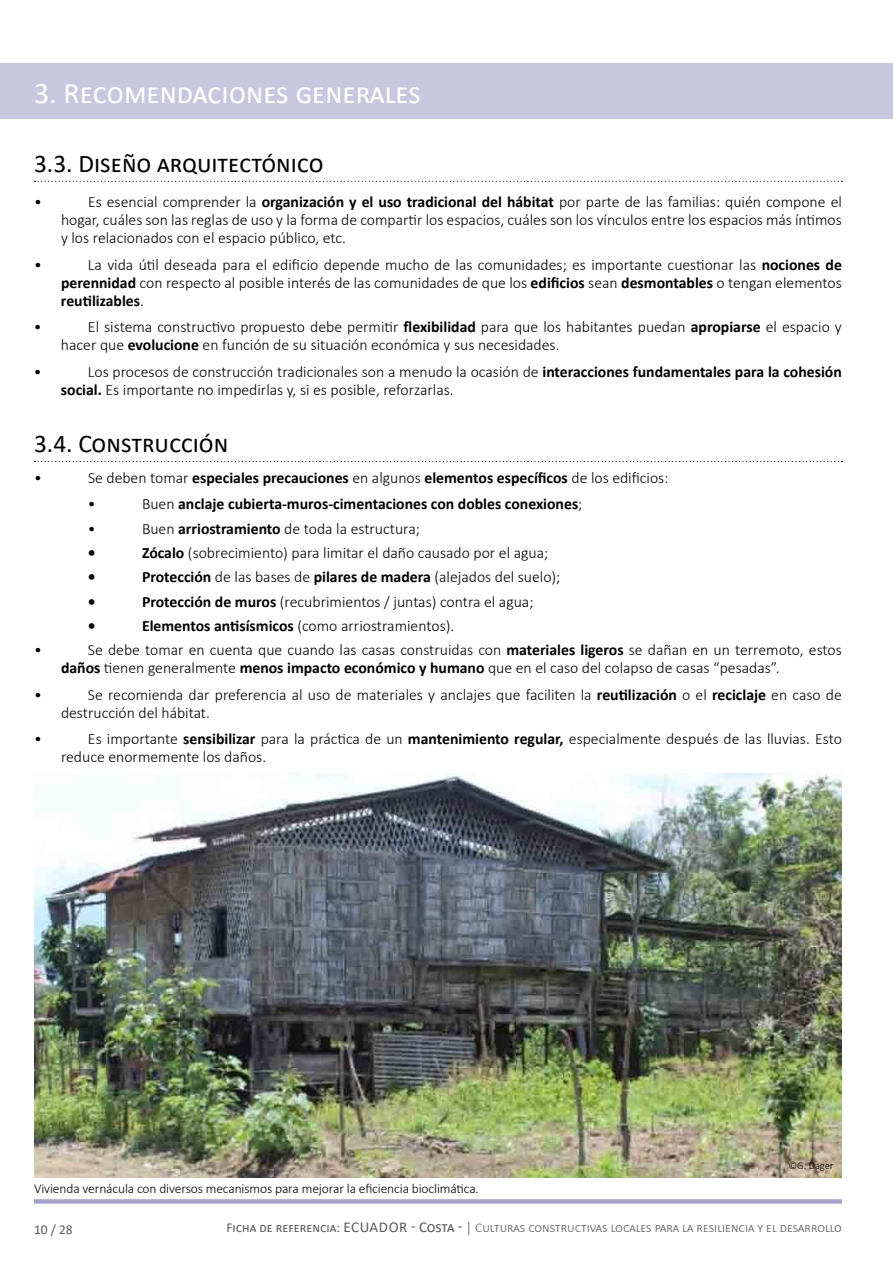
<style>
.page{position:relative;width:893px;height:1263px;background:#fff}
.page>*{position:absolute;margin:0;border:0;box-sizing:border-box;transform-origin:0 0}
.t1{font:30px "Calibri";color:#fff}
.t2{font:25.5px "Calibri";color:#000}
.t3{font:300 15.75px/18px "Calibri";color:#000}
.t4{font:700 15.75px/26.5px "Calibri";color:#000}
.t5{font:300 13.5px "Calibri";color:#58595b}
.t6{font:300 13.5px "Calibri";letter-spacing:-.01em;color:#000}
.t7{font:13.5px "Calibri";color:#58595b}
.t8{font:300 10.5px "Calibri";letter-spacing:-.005em;color:#000}
.s1{font-weight:700}
.s2{font-weight:300}
.s3{font-weight:400}
.s4{font-weight:400;font-size:15px}
</style>
<div class="page">
<div style="left:34px;top:1199px;width:808px;height:5px;background:#a4a3ca"></div>
<div style="left:0;top:64px;width:893px;height:55px;background:#c8c7df"></div>
<svg style="left:35px;top:461px;width:807px;height:1px"></svg>
<svg style="left:35px;top:181px;width:807px;height:1px"></svg>
<img style="left:34px;top:774px;width:808px;height:404px">
<h1 class="t1" style="left:34px;top:72px;width:388px">3. Recomendaciones generales</h1>
<h2 class="t2" style="left:34px;top:146px;width:291px">3.3. Diseño arquitectónico</h2>
<p class="t3" style="left:34px;top:193px;width:9px">•</p>
<p class="t3" style="left:61px;top:193px;width:782px;text-align:justify;text-indent:27px">Es esencial comprender la <span class="s1">organización y el uso tradicional del hábitat</span> por parte de las familias: quién compone el hogar, cuáles son las reglas de uso y la forma de compartir los espacios, cuáles son los vínculos entre los espacios más íntimos y los relacionados con el espacio público, etc.</p>
<p class="t3" style="left:34px;top:256px;width:9px">•</p>
<p class="t3" style="left:61px;top:256px;width:782px;text-align:justify;text-indent:27px">La vida útil deseada para el edificio depende mucho de las comunidades; es importante cuestionar las <span class="s1">nociones de perennidad</span> con respecto al posible interés de las comunidades de que los <span class="s1">edificios</span> sean <span class="s1">desmontables</span> o tengan elementos <span class="s1">reutilizables</span>.</p>
<p class="t3" style="left:34px;top:318px;width:9px">•</p>
<p class="t3" style="left:61px;top:318px;width:782px;text-indent:27px">El sistema constructivo propuesto debe permitir <span class="s1">flexibilidad</span> para que los habitantes puedan <span class="s1">apropiarse</span> el espacio y hacer que <span class="s1">evolucione</span> en función de su situación económica y sus necesidades.</p>
<p class="t3" style="left:34px;top:363px;width:9px">•</p>
<p class="t3" style="left:61px;top:363px;width:782px;text-indent:27px">Los procesos de construcción tradicionales son a menudo la ocasión de <span class="s1">interacciones fundamentales para la cohesión social.</span> Es importante no impedirlas y, si es posible, reforzarlas.</p>
<h2 class="t2" style="left:34px;top:426px;width:196px">3.4. Construcción</h2>
<p class="t3" style="left:34px;top:468px;width:9px">•</p>
<p class="t4" style="left:88px;top:464px;width:582px"><span class="s2">Se deben tomar</span> especiales precauciones <span class="s2">en algunos</span> elementos específicos <span class="s2">de los edificios: •</span></p>
<p class="t4" style="left:142px;top:490px;width:442px"><span class="s2">Buen</span> anclaje cubierta-muros-cimentaciones con dobles conexiones<span class="s2">;</span></p>
<p class="t3" style="left:88px;top:519px;width:9px">•</p>
<p class="t3" style="left:142px;top:519px;width:279px">Buen <span class="s1">arriostramiento</span> de toda la estructura;</p>
<p class="t4" style="left:88px;top:539px;width:9px">•</p>
<p class="t3" style="left:142px;top:543px;width:408px"><span class="s1">Zócalo</span> (sobrecimiento) para limitar el daño causado por el agua;</p>
<p class="t4" style="left:88px;top:564px;width:9px">•</p>
<p class="t3" style="left:142px;top:568px;width:420px"><span class="s1">Protección</span> de las bases de <span class="s1">pilares de madera</span> (alejados del suelo);</p>
<p class="t4" style="left:88px;top:588px;width:9px">•</p>
<p class="t3" style="left:142px;top:592px;width:393px"><span class="s1">Protección de muros</span> (recubrimientos / juntas) contra el agua;</p>
<p class="t4" style="left:88px;top:612px;width:9px">•</p>
<p class="t3" style="left:142px;top:617px;width:314px"><span class="s1">Elementos antisísmicos</span> (como arriostramientos).</p>
<p class="t3" style="left:34px;top:641px;width:9px">•</p>
<p class="t3" style="left:61px;top:641px;width:782px;text-indent:27px">Se debe tomar en cuenta que cuando las casas construidas con <span class="s1">materiales ligeros</span> se dañan en un terremoto, estos <span class="s1">daños</span> tienen generalmente <span class="s1">menos impacto económico y humano</span> que en el caso del colapso de casas “pesadas”.</p>
<p class="t3" style="left:34px;top:686px;width:9px">•</p>
<p class="t3" style="left:61px;top:686px;width:782px;text-indent:27px">Se recomienda dar preferencia al uso de materiales y anclajes que faciliten la <span class="s1">reutilización</span> o el <span class="s1">reciclaje</span> en caso de destrucción del hábitat.</p>
<p class="t3" style="left:34px;top:730px;width:9px">•</p>
<p class="t3" style="left:61px;top:730px;width:782px;text-indent:27px">Es importante <span class="s1">sensibilizar</span> para la práctica de un <span class="s1">mantenimiento regular,</span> especialmente después de las lluvias. Esto reduce enormemente los daños.</p>
<p class="t6" style="left:34px;top:1180px;width:446px">Vivienda vernácula con diversos mecanismos para mejorar la eficiencia bioclimática.</p>
<p class="t8" style="left:789px;top:1159px;width:46px">©G. Dager</p>
<p class="t7" style="left:34px;top:1220px;width:40px">10 / 28</p>
<p class="t5" style="left:226px;top:1219px;width:617px"><span class="s3">Ficha de referencia:</span> <span class="s4">ECUADOR - Costa -</span> │ Culturas constructivas locales para la resiliencia y el desarrollo</p>
</div>
